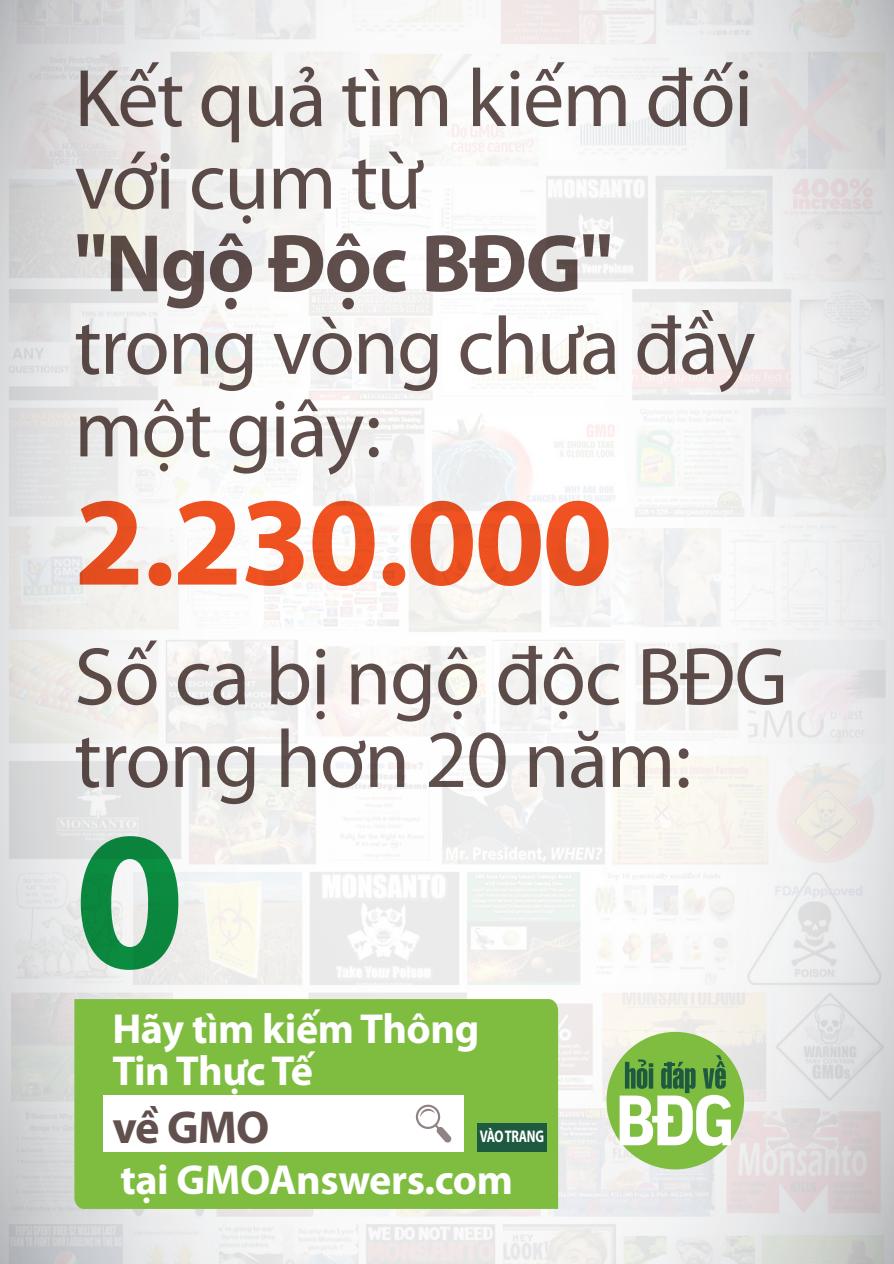
<style>
.page{position:relative;width:894px;height:1264px;background:#fff}
.page>*{position:absolute;margin:0;border:0;box-sizing:border-box;transform-origin:0 0}
.t1{font:700 198.9px "Myriad Pro";color:#0d9344}
.t2{font:700 126.75px "Myriad Pro";letter-spacing:-.02em;color:#f15322}
.t3{font:82.35px/82.5px "Myriad Pro";letter-spacing:-.02em;color:#61504d}
.t4{font:700 82.35px "Myriad Pro";letter-spacing:-.02em;color:#61504d}
.t5{font:700 46.35px "Myriad Pro";color:#61504d}
.t6{font:700 42.15px/42px "Myriad Pro";letter-spacing:-.01em;color:#fff}
.t7{font:700 16.95px "Myriad Pro";letter-spacing:-.025em;color:#fff;scale:.75 1}
</style>
<div class="page">
<img style="left:0;top:0;width:893px;height:1264px">
<div style="left:74px;top:999px;width:484px;height:210px;background:#7fbd41"></div>
<div style="left:103px;top:1095px;width:360px;height:57px;background:#fff"></div>
<svg style="left:415px;top:1104px;width:36px;height:38px"></svg>
<div style="left:477px;top:1123px;width:70px;height:29px;background:#1e5a40"></div>
<div style="left:606px;top:1032px;width:137px;height:137px;background:#7fbd41;border-radius:50%"></div>
<svg style="left:619px;top:1055px;width:111px;height:91px"></svg>
<p class="t3" style="left:74px;top:56px;width:680px">Kết quả tìm kiếm đối với cụm từ</p>
<p class="t4" style="left:74px;top:210px;width:539px">"Ngộ Độc BĐG"</p>
<p class="t3" style="left:74px;top:304px;width:682px">trong vòng chưa đầy một giây:</p>
<h2 class="t2" style="left:74px;top:459px;width:539px">2.230.000</h2>
<p class="t3" style="left:74px;top:634px;width:714px">Số ca bị ngộ độc BĐG trong hơn 20 năm:</p>
<h1 class="t1" style="left:74px;top:771px;width:112px">0</h1>
<p class="t6" style="left:112px;top:1006px;width:368px">Hãy tìm kiếm Thông<br>Tin Thực Tế</p>
<p class="t5" style="left:112px;top:1096px;width:159px">về GMO</p>
<p class="t7" style="left:479px;top:1125px;width:87px">VÀO TRANG</p>
<p class="t6" style="left:120px;top:1157px;width:394px">tại GMOAnswers.com</p>
</div>
